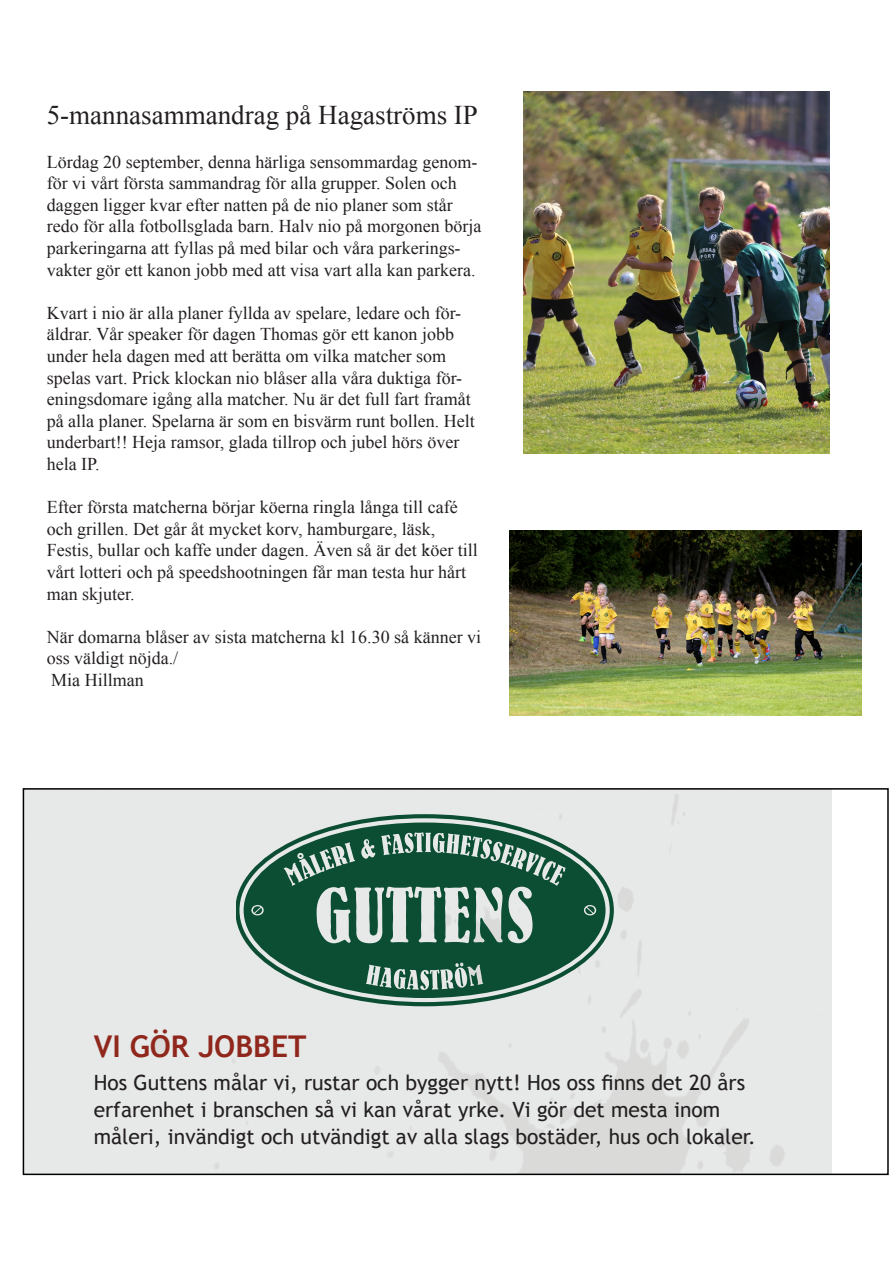
<style>
.page{position:relative;width:893px;height:1263px;background:#fff}
.page>*{position:absolute;margin:0;border:0;box-sizing:border-box;transform-origin:0 0}
.t1{font:700 30px "Trebuchet MS";color:#8f271c}
.t2{font:27px "Times New Roman";color:#231f20}
.t3{font:21px/27px "Trebuchet MS";color:#231f20}
.t4{font:18px/21.6px "Times New Roman";color:#231f20}
</style>
<div class="page">
<svg style="left:236px;top:814px;width:378px;height:192px;background:#688f80"></svg>
<div style="left:23px;top:788px;width:866px;height:387px;border:2px solid #000"></div>
<img style="left:509px;top:531px;width:352px;height:184px">
<img style="left:523px;top:92px;width:306px;height:361px">
<p class="t2" style="left:47px;top:96px;width:433px">5-mannasammandrag på Hagaströms IP</p>
<p class="t4" style="left:47px;top:150px;width:436px">Lördag 20 september, denna härliga sensommardag genom&shy;för vi vårt första sammandrag för alla grupper. Solen och daggen ligger kvar efter natten på de nio planer som står redo för alla fotbollsglada barn. Halv nio på morgonen börja parkeringarna att fyllas på med bilar och våra parkerings&shy;vakter gör ett kanon jobb med att visa vart alla kan parkera.</p>
<p class="t4" style="left:47px;top:301px;width:429px">Kvart i nio är alla planer fyllda av spelare, ledare och för&shy;äldrar. Vår speaker för dagen Thomas gör ett kanon jobb under hela dagen med att berätta om vilka matcher som spelas vart. Prick klockan nio blåser alla våra duktiga för&shy;eningsdomare igång alla matcher. Nu är det full fart framåt på alla planer. Spelarna är som en bisvärm runt bollen. Helt underbart!! Heja ramsor, glada tillrop och jubel hörs över hela IP.</p>
<p class="t4" style="left:47px;top:496px;width:433px">Efter första matcherna börjar köerna ringla långa till café och grillen. Det går åt mycket korv, hamburgare, läsk, Festis, bullar och kaffe under dagen. Även så är det köer till vårt lotteri och på speedshootningen får man testa hur hårt man skjuter.</p>
<p class="t4" style="left:47px;top:625px;width:436px">När domarna blåser av sista matcherna kl 16.30 så känner vi oss väldigt nöjda./</p>
<p class="t4" style="left:51px;top:669px;width:94px">Mia Hillman</p>
<p class="t2" style="left:424px;top:521px;width:8px">.</p>
<p class="t1" style="left:94px;top:1027px;width:214px">VI GÖR JOBBET</p>
<p class="t3" style="left:94px;top:1070px;width:664px">Hos Guttens målar vi, rustar och bygger nytt! Hos oss finns det 20 års erfarenhet i branschen så vi kan vårat yrke. Vi gör det mesta inom måleri, invändigt och utvändigt av alla slags bostäder, hus och lokaler.</p>
</div>
